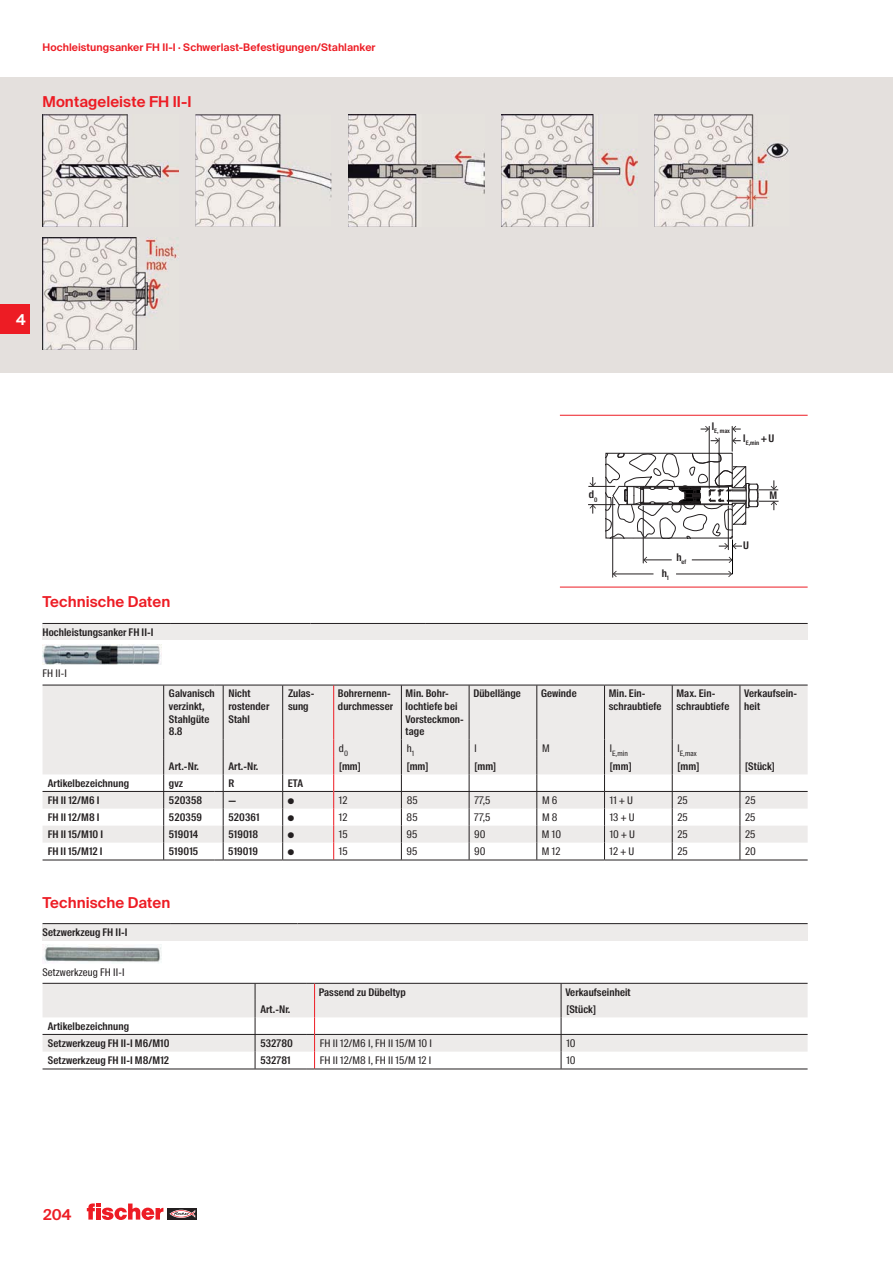
<style>
.page{position:relative;width:893px;height:1263px;background:#fff}
.page>*{position:absolute;margin:0;border:0;box-sizing:border-box;transform-origin:0 0}
.t1{font:600 15px "fischerstrong";letter-spacing:.005em;color:#ed1c24}
.t2{font:600 15px "fischerstrong";color:#fff}
.t3{font:600 10.5px/12.6px "fischerstrong Cond";letter-spacing:.01em;color:#231f20}
.t4{font:10.5px "fischerstrong Cond";letter-spacing:.01em;color:#231f20}
.t5{font:600 10.5px "fischerstrong";letter-spacing:.005em;color:#ed1c24}
.t6{font:7.35px "fischerstrong Cond";letter-spacing:.01em;color:#231f20}
.t7{font:600 6.15px "fischerstrong Cond";color:#231f20}
</style>
<div class="page">
<svg style="left:168px;top:1208px;width:29px;height:12px"></svg>
<svg style="left:169px;top:1210px;width:26px;height:8px"></svg>
<svg style="left:87px;top:1203px;width:76px;height:17px"></svg>
<div style="left:0;top:77px;width:892px;height:295px;background:#e4e0dd"></div>
<img style="left:43px;top:114px;width:135px;height:113px">
<img style="left:195px;top:114px;width:136px;height:113px">
<img style="left:348px;top:114px;width:136px;height:113px">
<img style="left:501px;top:114px;width:136px;height:113px">
<img style="left:654px;top:114px;width:136px;height:113px">
<img style="left:43px;top:238px;width:135px;height:112px">
<div style="left:43px;top:686px;width:765px;height:53px;background:#edebea"></div>
<hr style="left:43px;top:685px;width:172px;height:1px;background:#231f20">
<hr style="left:223px;top:685px;width:60px;height:1px;background:#231f20">
<hr style="left:283px;top:685px;width:321px;height:1px;background:#231f20">
<hr style="left:604px;top:685px;width:204px;height:1px;background:#231f20">
<hr style="left:163px;top:685px;width:1px;height:54px;background:#231f20">
<hr style="left:672px;top:685px;width:1px;height:54px;background:#231f20">
<hr style="left:401px;top:685px;width:1px;height:54px;background:#231f20">
<hr style="left:469px;top:685px;width:1px;height:54px;background:#231f20">
<hr style="left:604px;top:685px;width:1px;height:54px;background:#231f20">
<hr style="left:740px;top:685px;width:1px;height:54px;background:#231f20">
<hr style="left:223px;top:685px;width:1px;height:54px;background:#231f20">
<hr style="left:282px;top:685px;width:1px;height:54px;background:#231f20">
<hr style="left:536px;top:685px;width:1px;height:54px;background:#231f20">
<hr style="left:333px;top:685px;width:1px;height:54px;background:#ed1c24">
<svg style="left:43px;top:739px;width:765px;height:122px"></svg>
<div style="left:43px;top:623px;width:765px;height:17px;background:#edebea"></div>
<hr style="left:43px;top:623px;width:127px;height:1px;background:#231f20">
<hr style="left:170px;top:623px;width:141px;height:1px;background:#231f20">
<hr style="left:311px;top:623px;width:114px;height:1px;background:#231f20">
<hr style="left:425px;top:623px;width:383px;height:1px;background:#231f20">
<hr style="left:560px;top:415px;width:248px;height:1px;background:#ed1c24">
<hr style="left:560px;top:587px;width:248px;height:1px;background:#ed1c24">
<hr style="left:732px;top:540px;width:1px;height:34px;background:#000">
<hr style="left:643px;top:506px;width:1px;height:57px;background:#231f20">
<hr style="left:728px;top:506px;width:1px;height:44px;background:#231f20">
<hr style="left:612px;top:497px;width:1px;height:80px;background:#231f20">
<svg style="left:643px;top:557px;width:29px;height:6px"></svg>
<hr style="left:676px;top:574px;width:55px;height:1px;background:#231f20">
<svg style="left:728px;top:571px;width:4px;height:6px"></svg>
<hr style="left:692px;top:560px;width:40px;height:1px;background:#231f20">
<svg style="left:729px;top:557px;width:3px;height:6px"></svg>
<hr style="left:613px;top:574px;width:40px;height:1px;background:#231f20">
<svg style="left:613px;top:571px;width:4px;height:6px"></svg>
<svg style="left:588px;top:426px;width:190px;height:123px"></svg>
<img style="left:43px;top:645px;width:119px;height:20px">
<svg style="left:43px;top:983px;width:764px;height:87px"></svg>
<hr style="left:315px;top:1069px;width:492px;height:1px;background:#231f20">
<div style="left:43px;top:924px;width:764px;height:17px;background:#edebea"></div>
<hr style="left:43px;top:923px;width:127px;height:1px;background:#231f20">
<hr style="left:170px;top:923px;width:128px;height:1px;background:#231f20">
<hr style="left:298px;top:923px;width:509px;height:1px;background:#231f20">
<img style="left:43px;top:945px;width:119px;height:18px">
<div style="left:0;top:304px;width:30px;height:30px;background:#ed1c24"></div>
<p class="t5" style="left:43px;top:42px;width:335px">Hochleistungsanker FH II-I · Schwerlast-Befestigungen/Stahlanker</p>
<h1 class="t1" style="left:43px;top:96px;width:150px">Montageleiste FH II-I</h1>
<h1 class="t2" style="left:16px;top:313px;width:11px">4</h1>
<p class="t7" style="left:712px;top:429px;width:20px"><sup>l</sup>E, max</p>
<p class="t7" style="left:743px;top:441px;width:33px"><sup>l</sup>E,min <sup>+</sup> <sup>U</sup></p>
<p class="t3" style="left:589px;top:489px;width:10px">d<sub>0</sub></p>
<p class="t3" style="left:769px;top:490px;width:9px">M</p>
<p class="t3" style="left:743px;top:540px;width:7px">U</p>
<p class="t7" style="left:676px;top:560px;width:11px"><sup>h</sup>ef</p>
<p class="t3" style="left:662px;top:568px;width:9px">h<sub>1</sub></p>
<h1 class="t1" style="left:43px;top:596px;width:129px">Technische Daten</h1>
<p class="t3" style="left:43px;top:627px;width:113px">Hochleistungsanker FH II-I</p>
<p class="t4" style="left:43px;top:670px;width:26px">FH II-I</p>
<p class="t3" style="left:169px;top:688px;width:47px">Galvanisch verzinkt,<br>Stahlgüte<br>8.8</p>
<p class="t3" style="left:228px;top:688px;width:42px">Nicht rostender<br>Stahl</p>
<p class="t3" style="left:288px;top:688px;width:28px">Zulas&shy;sung</p>
<p class="t3" style="left:338px;top:688px;width:57px">Bohrernenn&shy;durchmesser</p>
<p class="t3" style="left:406px;top:688px;width:60px">Min. Bohr&shy;lochtiefe bei<br>Vorsteckmon&shy;tage</p>
<p class="t3" style="left:473px;top:688px;width:49px">Dübellänge</p>
<p class="t3" style="left:541px;top:688px;width:37px">Gewinde</p>
<p class="t3" style="left:609px;top:688px;width:54px">Min. Ein&shy;schraubtiefe</p>
<p class="t3" style="left:676px;top:688px;width:54px">Max. Ein&shy;schraubtiefe</p>
<p class="t3" style="left:744px;top:688px;width:54px">Verkaufsein&shy;heit</p>
<p class="t4" style="left:339px;top:745px;width:11px">d<sub>0</sub></p>
<p class="t4" style="left:407px;top:745px;width:9px">h<sub>1</sub></p>
<p class="t4" style="left:474px;top:745px;width:4px">l</p>
<p class="t4" style="left:542px;top:745px;width:9px">M</p>
<p class="t6" style="left:610px;top:751px;width:19px"><sup>l</sup>E,min</p>
<p class="t6" style="left:677px;top:751px;width:21px"><sup>l</sup>E,max</p>
<p class="t3" style="left:169px;top:761px;width:31px">Art.-Nr.</p>
<p class="t3" style="left:228px;top:761px;width:31px">Art.-Nr.</p>
<p class="t3" style="left:339px;top:761px;width:23px">[mm]</p>
<p class="t3" style="left:407px;top:761px;width:23px">[mm]</p>
<p class="t3" style="left:474px;top:761px;width:23px">[mm]</p>
<p class="t3" style="left:610px;top:761px;width:23px">[mm]</p>
<p class="t3" style="left:677px;top:761px;width:23px">[mm]</p>
<p class="t3" style="left:745px;top:761px;width:31px">[Stück]</p>
<p class="t3" style="left:48px;top:778px;width:83px">Artikelbezeichnung</p>
<p class="t3" style="left:169px;top:778px;width:16px">gvz</p>
<p class="t3" style="left:228px;top:778px;width:7px">R</p>
<p class="t3" style="left:288px;top:778px;width:17px">ETA</p>
<p class="t3" style="left:48px;top:795px;width:53px">FH II 12/M6 I</p>
<p class="t3" style="left:169px;top:795px;width:35px">520358</p>
<p class="t3" style="left:228px;top:795px;width:9px">—</p>
<p class="t4" style="left:288px;top:796px;width:8px">●</p>
<p class="t4" style="left:339px;top:796px;width:10px">12</p>
<p class="t4" style="left:407px;top:796px;width:13px">85</p>
<p class="t4" style="left:474px;top:796px;width:18px">77,5</p>
<p class="t4" style="left:542px;top:796px;width:17px">M 6</p>
<p class="t4" style="left:610px;top:796px;width:25px">11 + U</p>
<p class="t4" style="left:677px;top:796px;width:12px">25</p>
<p class="t4" style="left:745px;top:796px;width:12px">25</p>
<p class="t3" style="left:48px;top:812px;width:53px">FH II 12/M8 I</p>
<p class="t3" style="left:169px;top:812px;width:35px">520359</p>
<p class="t3" style="left:228px;top:812px;width:33px">520361</p>
<p class="t4" style="left:288px;top:813px;width:8px">●</p>
<p class="t4" style="left:339px;top:813px;width:10px">12</p>
<p class="t4" style="left:407px;top:813px;width:13px">85</p>
<p class="t4" style="left:474px;top:813px;width:18px">77,5</p>
<p class="t4" style="left:542px;top:813px;width:17px">M 8</p>
<p class="t4" style="left:610px;top:813px;width:26px">13 + U</p>
<p class="t4" style="left:677px;top:813px;width:12px">25</p>
<p class="t4" style="left:745px;top:813px;width:12px">25</p>
<p class="t3" style="left:48px;top:829px;width:57px">FH II 15/M10 I</p>
<p class="t3" style="left:169px;top:829px;width:31px">519014</p>
<p class="t3" style="left:228px;top:829px;width:31px">519018</p>
<p class="t4" style="left:288px;top:830px;width:8px">●</p>
<p class="t4" style="left:339px;top:830px;width:10px">15</p>
<p class="t4" style="left:407px;top:830px;width:13px">95</p>
<p class="t4" style="left:474px;top:830px;width:13px">90</p>
<p class="t4" style="left:542px;top:830px;width:21px">M 10</p>
<p class="t4" style="left:610px;top:830px;width:27px">10 + U</p>
<p class="t4" style="left:677px;top:830px;width:12px">25</p>
<p class="t4" style="left:745px;top:830px;width:12px">25</p>
<p class="t3" style="left:48px;top:846px;width:56px">FH II 15/M12 I</p>
<p class="t3" style="left:169px;top:846px;width:31px">519015</p>
<p class="t3" style="left:228px;top:846px;width:31px">519019</p>
<p class="t4" style="left:288px;top:847px;width:8px">●</p>
<p class="t4" style="left:339px;top:847px;width:10px">15</p>
<p class="t4" style="left:406px;top:847px;width:13px">95</p>
<p class="t4" style="left:474px;top:847px;width:13px">90</p>
<p class="t4" style="left:542px;top:847px;width:20px">M 12</p>
<p class="t4" style="left:610px;top:847px;width:26px">12 + U</p>
<p class="t4" style="left:677px;top:847px;width:12px">25</p>
<p class="t4" style="left:745px;top:847px;width:12px">20</p>
<h1 class="t1" style="left:43px;top:896px;width:129px">Technische Daten</h1>
<p class="t3" style="left:43px;top:927px;width:87px">Setzwerkzeug FH II-I</p>
<p class="t4" style="left:43px;top:968px;width:83px">Setzwerkzeug FH II-I</p>
<p class="t3" style="left:48px;top:1019px;width:123px;line-height:16.8px">Artikelbezeichnung<br>Setzwerkzeug FH II-I M6/M10</p>
<p class="t3" style="left:319px;top:987px;width:88px">Passend zu Dübeltyp</p>
<p class="t3" style="left:565px;top:987px;width:67px">Verkaufseinheit</p>
<p class="t3" style="left:260px;top:1004px;width:31px">Art.-Nr.</p>
<p class="t3" style="left:566px;top:1004px;width:31px">[Stück]</p>
<p class="t3" style="left:260px;top:1038px;width:34px">532780</p>
<p class="t4" style="left:320px;top:1039px;width:114px">FH II 12/M6 I, FH II 15/M 10 I</p>
<p class="t4" style="left:566px;top:1039px;width:11px">10</p>
<p class="t3" style="left:48px;top:1055px;width:123px">Setzwerkzeug FH II-I M8/M12</p>
<p class="t3" style="left:260px;top:1055px;width:32px">532781</p>
<p class="t4" style="left:320px;top:1056px;width:113px">FH II 12/M8 I, FH II 15/M 12 I</p>
<p class="t4" style="left:566px;top:1056px;width:11px">10</p>
<h1 class="t1" style="left:43px;top:1208px;width:30px">204</h1>
</div>
